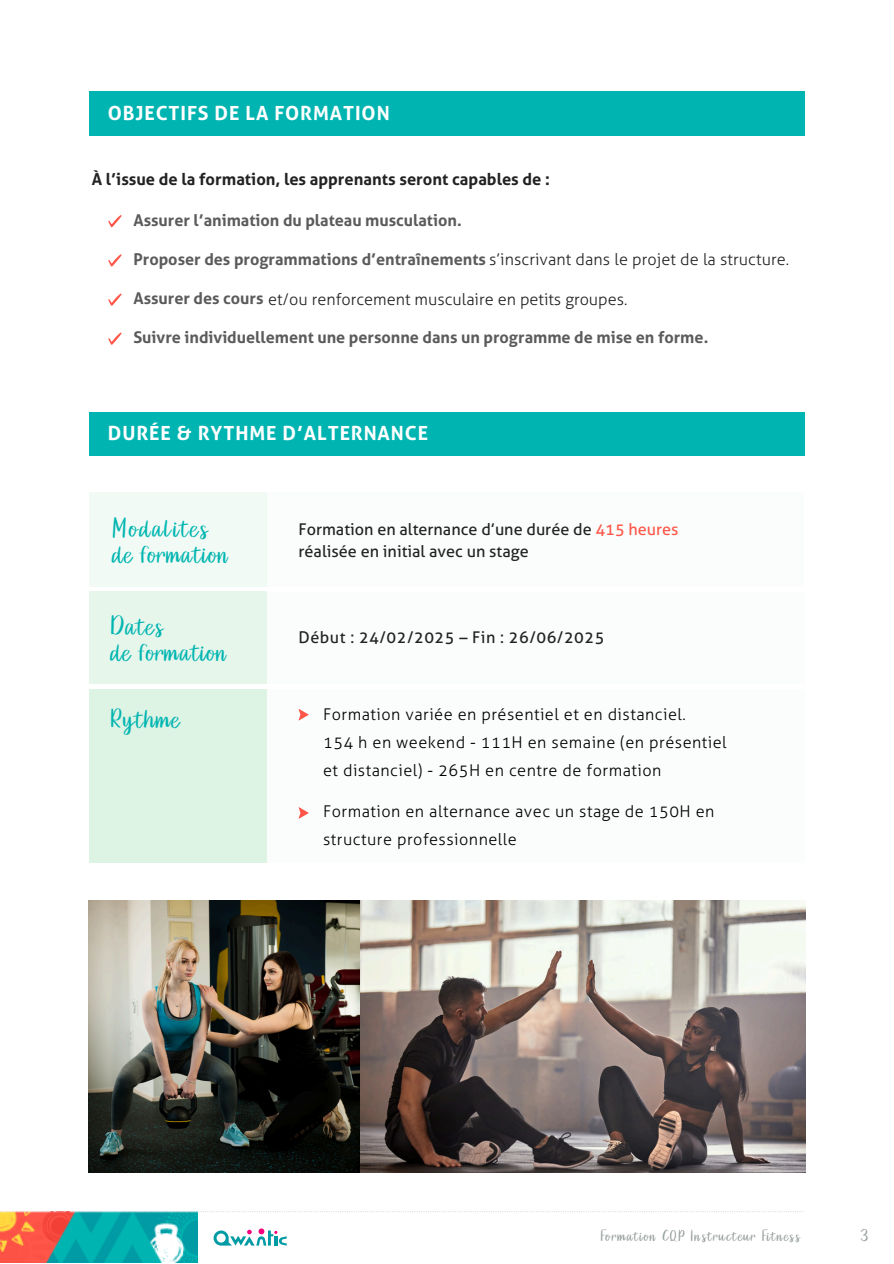
<style>
.page{position:relative;width:894px;height:1264px;background:#fff}
.page>*{position:absolute;margin:0;border:0;box-sizing:border-box;transform-origin:0 0}
.t1{font:24px/25.8px "Back To School";letter-spacing:.05em;color:#00b5b1}
.t2{font:700 19.5px "Aller";letter-spacing:.045em;color:#fff}
.t3{font:18px "Back To School";color:#959f99}
.t4{font:700 16.5px "Aller";color:#222}
.t5{font:300 16.2px/28.2px "Aller";letter-spacing:.03em;color:#000}
.t6{font:700 16.2px "Aller";color:#5b5b5b}
.t7{font:16.2px/22.5px "Aller";color:#222}
.t8{font:300 16.2px "Aller";color:#222}
.t9{font:16.2px "Aller";letter-spacing:.03em;color:#222}
.t10{font:13.5px "Back To School";letter-spacing:.1em;color:#959f99}
.s1{font-weight:300;color:#222}
.s2{font-weight:700;color:#5b5b5b}
.s3{color:#ff5649}
</style>
<div class="page">
<div style="left:89px;top:91px;width:715px;height:44px;background:#00b5b1"></div>
<div style="left:89px;top:412px;width:715px;height:44px;background:#00b5b1"></div>
<div style="left:89px;top:492px;width:178px;height:95px;background:#f1faf4"></div>
<div style="left:89px;top:592px;width:177px;height:92px;background:#e6f6eb"></div>
<div style="left:267px;top:492px;width:536px;height:95px;background:#fafdfb"></div>
<div style="left:267px;top:592px;width:537px;height:91px;background:#fafdfb"></div>
<svg style="left:197px;top:1211px;width:604px;height:1px"></svg>
<svg style="left:213px;top:1228px;width:73px;height:17px"></svg>
<img style="left:0;top:1211px;width:197px;height:51px">
<svg style="left:108px;top:215px;width:14px;height:12px"></svg>
<svg style="left:108px;top:332px;width:14px;height:13px"></svg>
<svg style="left:108px;top:293px;width:14px;height:13px"></svg>
<svg style="left:108px;top:254px;width:14px;height:12px"></svg>
<div style="left:267px;top:689px;width:537px;height:173px;background:#fafdfb"></div>
<div style="left:89px;top:689px;width:178px;height:173px;background:#ddf3e4"></div>
<svg style="left:298px;top:709px;width:10px;height:11px"></svg>
<svg style="left:298px;top:807px;width:10px;height:11px"></svg>
<img style="left:360px;top:900px;width:445px;height:272px">
<img style="left:89px;top:900px;width:271px;height:272px">
<p class="t2" style="left:108px;top:101px;width:283px">OBJECTIFS DE LA FORMATION</p>
<p class="t4" style="left:92px;top:170px;width:459px">À l’issue de la formation, les apprenants seront capables de :</p>
<h2 class="t6" style="left:133px;top:210px;width:330px">Assurer l’animation du plateau musculation.</h2>
<p class="t6" style="left:133px;top:249px;width:657px">Proposer des programmations d’entraînements <span class="s1">s’inscrivant dans le projet de la structure.</span></p>
<p class="t8" style="left:133px;top:289px;width:495px"><span class="s2">Assurer des cours</span> et/ou renforcement musculaire en petits groupes.</p>
<h3 class="t6" style="left:133px;top:328px;width:576px">Suivre individuellement une personne dans un programme de mise en forme.</h3>
<h3 class="t2" style="left:108px;top:422px;width:322px">DURÉE &amp; RYTHME D’ALTERNANCE</h3>
<h1 class="t1" style="left:112px;top:518px;width:118px">Modalités de formation</h1>
<h1 class="t1" style="left:110px;top:616px;width:118px">Dates<br>de formation</h1>
<h4 class="t1" style="left:110px;top:709px;width:70px">Rythme</h4>
<h2 class="t7" style="left:298px;top:518px;width:381px">Formation en alternance d’une durée de <span class="s3">415 heures </span>réalisée en initial avec un stage</h2>
<h1 class="t9" style="left:298px;top:627px;width:307px">Début : 24/02/2025 – Fin : 26/06/2025</h1>
<h4 class="t5" style="left:323px;top:700px;width:405px">Formation variée en présentiel et en distanciel.<br>154 h en weekend - 111H en semaine (en présentiel et distanciel) - 265H en centre de formation</h4>
<p class="t5" style="left:323px;top:797px;width:393px">Formation en alternance avec un stage de 150H en structure professionnelle</p>
<p class="t10" style="left:600px;top:1227px;width:201px">Formation CQP Instructeur Fitness</p>
<h4 class="t3" style="left:859px;top:1223px;width:10px">3</h4>
</div>
